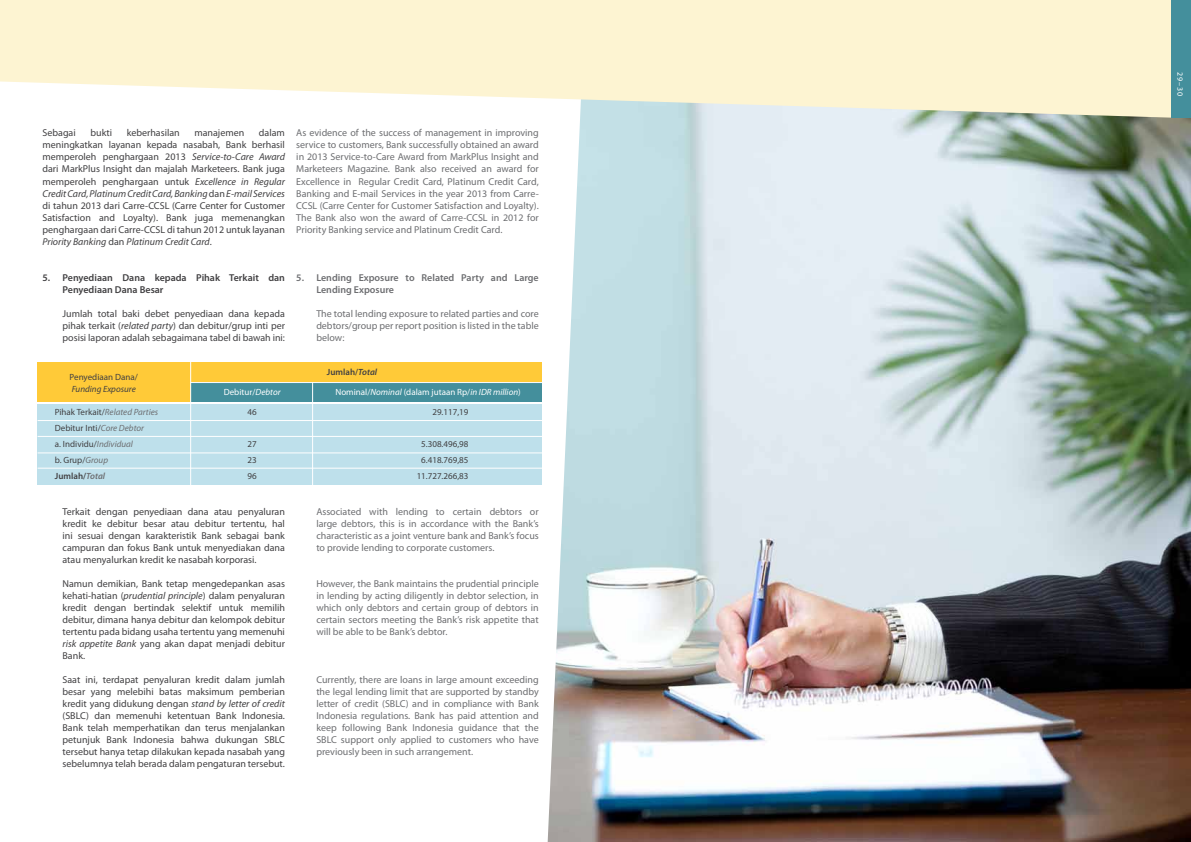
<style>
.page{position:relative;width:1191px;height:842px;background:#fff}
.page>*{position:absolute;margin:0;border:0;box-sizing:border-box;transform-origin:0 0}
.t1{font:10px/12px "Myriad Pro";color:#414042;text-align:justify}
.t2{font:10px/12px "Myriad Pro";color:#6d6e71;text-align:justify}
.t3{font:600 10px/12px "Myriad Pro";color:#414042}
.t4{font:600 10px/12px "Myriad Pro";color:#6d6e71}
.t5{font:9px/16px "Myriad Pro";color:#414042}
.t6{font:9px "Myriad Pro";color:#fff}
.t7{font:italic 9px "Myriad Pro";color:#414042}
.t8{font:600 9px "Myriad Pro";color:#414042}
.t9{font:8px "Myriad Pro";color:#fff}
.s1{font-style:italic}
.s2{font-style:italic;color:#6d6e71}
.s3{font-weight:600}
.s4{font-weight:600;font-style:italic;color:#6d6e71}
</style>
<div class="page">
<img style="left:547px;top:118px;width:644px;height:724px">
<svg style="left:0;top:0;width:1171px;height:118px;background:#fbf4d7"></svg>
<div style="left:1171px;top:0;width:20px;height:118px;background:#448f9c"></div>
<div style="left:191px;top:382px;width:351px;height:20px;background:#448f9c"></div>
<div style="left:38px;top:362px;width:504px;height:20px;background:#ffca38"></div>
<div style="left:38px;top:362px;width:153px;height:40px;background:#ffca38"></div>
<div style="left:38px;top:404px;width:504px;height:80px;background:#bee0eb"></div>
<hr style="left:190px;top:362px;width:1px;height:125px;background:#fff">
<hr style="left:312px;top:382px;width:1px;height:106px;background:#fff">
<hr style="left:38px;top:420px;width:504px;height:1px;background:#fff">
<hr style="left:190px;top:382px;width:352px;height:1px;background:#fff">
<hr style="left:38px;top:468px;width:504px;height:1px;background:#fff">
<hr style="left:38px;top:453px;width:504px;height:1px;background:#fff">
<hr style="left:38px;top:436px;width:504px;height:1px;background:#fff">
<p class="t1" style="left:43px;top:127px;width:244px;text-indent:216px">dalam meningkatkan layanan kepada nasabah, Bank berhasil memperoleh penghargaan 2013 <span class="s1">Service-to-Care Award </span>dari MarkPlus Insight dan majalah Marketeers. Bank juga memperoleh penghargaan untuk <span class="s1">Excellence in Regular Credit Card, Platinum Credit Card, Banking</span> dan <span class="s1">E-mail Services </span>di tahun 2013 dari Carre-CCSL (Carre Center for Customer Satisfaction and Loyalty). Bank juga memenangkan penghargaan dari Carre-CCSL di tahun 2012 untuk layanan <span class="s1">Priority Banking</span> dan <span class="s1">Platinum Credit Card</span>.</p>
<p class="t3" style="left:63px;top:271px;width:224px;text-indent:-20px">5. Penyediaan Dana kepada Pihak Terkait dan<br>Penyediaan Dana Besar</p>
<p class="t1" style="left:63px;top:307px;width:224px">Jumlah total baki debet penyediaan dana kepada pihak terkait (<span class="s1">related party</span>) dan debitur/grup inti per posisi laporan adalah sebagaimana tabel di bawah ini:</p>
<p class="t1" style="left:43px;top:127px;width:35px">Sebagai</p>
<p class="t1" style="left:90px;top:127px;width:23px">bukti</p>
<p class="t1" style="left:127px;top:127px;width:55px">keberhasilan</p>
<p class="t1" style="left:194px;top:127px;width:51px">manajemen</p>
<p class="t5" style="left:70px;top:369px;width:70px">Penyediaan Dana/</p>
<p class="t7" style="left:72px;top:383px;width:66px">Funding Exposure</p>
<p class="t5" style="left:55px;top:404px;width:105px">Pihak Terkait/<span class="s2">Related Parties<br></span>Debitur Inti/<span class="s2">Core Debtor<br></span>a. Individu/<span class="s2">Individual<br></span>b. Grup/<span class="s2">Group<br></span><span class="s3">Jumlah/</span><span class="s4">Total</span></p>
<p class="t6" style="left:224px;top:386px;width:58px">Debitur/<span class="s1">Debtor</span></p>
<p class="t5" style="left:247px;top:404px;width:11px">46</p>
<p class="t5" style="left:247px;top:436px;width:11px;text-align:justify">27<br>23<br>96</p>
<p class="t2" style="left:296px;top:127px;width:244px">As evidence of the success of management in improving service to customers, Bank successfully obtained an award in 2013 Service-to-Care Award from MarkPlus Insight and Marketeers Magazine. Bank also received an award for Excellence in Regular Credit Card, Platinum Credit Card, Banking and E-mail Services in the year 2013 from Carre-CCSL (Carre Center for Customer Satisfaction and Loyalty).<br>The Bank also won the award of Carre-CCSL in 2012 for Priority Banking service and Platinum Credit Card.</p>
<p class="t4" style="left:316px;top:271px;width:224px;text-indent:-20px">5. Lending Exposure to Related Party and Large<br>Lending Exposure</p>
<p class="t2" style="left:316px;top:307px;width:224px">The total lending exposure to related parties and core debtors/group per report position is listed in the table below:</p>
<p class="t8" style="left:327px;top:366px;width:52px">Jumlah/<span class="s1">Total</span></p>
<p class="t6" style="left:335px;top:386px;width:187px">Nominal/<span class="s1">Nominal</span> (dalam jutaan Rp/<span class="s1">in IDR million</span>)</p>
<p class="t5" style="left:432px;top:404px;width:38px">29.117,19</p>
<p class="t5" style="left:417px;top:436px;width:53px;text-align:center">5.308.496,98<br>6.418.769,85<br>11.727.266,83</p>
<p class="t1" style="left:63px;top:505px;width:224px">Terkait dengan penyediaan dana atau penyaluran kredit ke debitur besar atau debitur tertentu, hal ini sesuai dengan karakteristik Bank sebagai bank campuran dan fokus Bank untuk menyediakan dana atau menyalurkan kredit ke nasabah korporasi.</p>
<p class="t1" style="left:63px;top:577px;width:224px">Namun demikian, Bank tetap mengedepankan asas kehati-hatian (<span class="s1">prudential principle</span>) dalam penyaluran kredit dengan bertindak selektif untuk memilih debitur, dimana hanya debitur dan kelompok debitur tertentu pada bidang usaha tertentu yang memenuhi <span class="s1">risk appetite Bank</span> yang akan dapat menjadi debitur Bank.</p>
<p class="t1" style="left:63px;top:673px;width:224px">Saat ini, terdapat penyaluran kredit dalam jumlah besar yang melebihi batas maksimum pemberian kredit yang didukung dengan <span class="s1">stand by letter of credit </span>(SBLC) dan memenuhi ketentuan Bank Indonesia.<br>Bank telah memperhatikan dan terus menjalankan petunjuk Bank Indonesia bahwa dukungan SBLC tersebut hanya tetap dilakukan kepada nasabah yang sebelumnya telah berada dalam pengaturan tersebut.</p>
<p class="t2" style="left:316px;top:505px;width:224px">Associated with lending to certain debtors or large debtors, this is in accordance with the Bank’s characteristic as a joint venture bank and Bank’s focus to provide lending to corporate customers.</p>
<p class="t2" style="left:316px;top:577px;width:224px">However, the Bank maintains the prudential principle in lending by acting diligently in debtor selection, in which only debtors and certain group of debtors in certain sectors meeting the Bank’s risk appetite that will be able to be Bank’s debtor.</p>
<p class="t2" style="left:316px;top:673px;width:224px">Currently, there are loans in large amount exceeding the legal lending limit that are supported by standby letter of credit (SBLC) and in compliance with Bank Indonesia regulations. Bank has paid attention and keep following Bank Indonesia guidance that the SBLC support only applied to customers who have previously been in such arrangement.</p>
<p class="t9" style="left:1185px;top:72px;width:25px;rotate:90deg">29 – 30</p>
</div>
